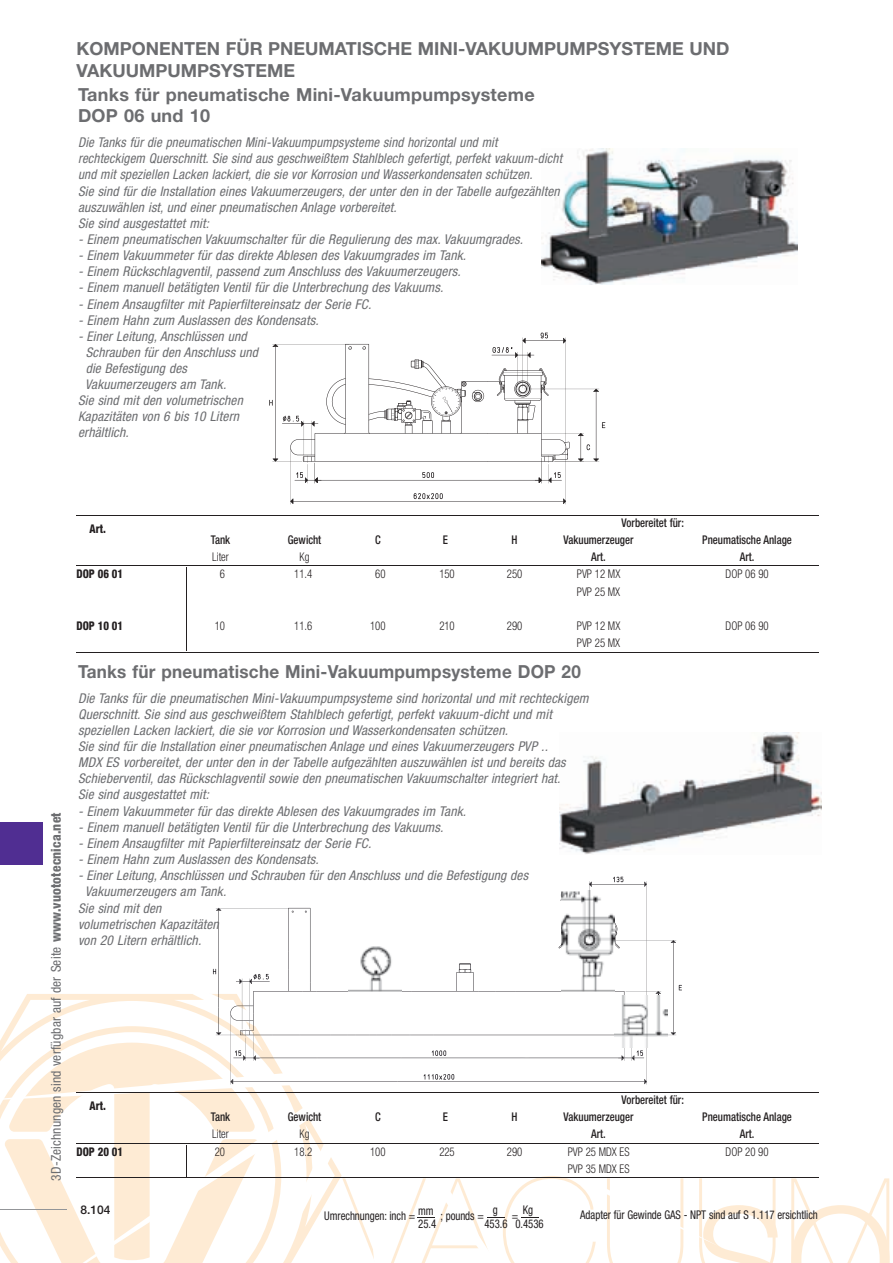
<style>
.page{position:relative;width:893px;height:1263px;background:#fff}
.page>*{position:absolute;margin:0;border:0;box-sizing:border-box;transform-origin:0 0}
.t1{font:700 18px/21.6px "Helvetica Neue";letter-spacing:.015em;color:#6c6d70}
.t2{font:700 18px "Helvetica Neue";letter-spacing:.015em;color:#6c6d70;scale:.95 1}
.t3{font:italic condensed 13.5px/16.2px "Helvetica Neue";letter-spacing:.01em;color:#6c6d70}
.t4{font:italic condensed 13.5px/16.2px "Helvetica Neue";letter-spacing:.01em;color:#6c6d70;scale:.96 1}
.t5{font:condensed 13.5px "Helvetica Neue";letter-spacing:.01em;color:#6c6d70}
.t6{font:italic condensed 13.35px/16px "Helvetica Neue";letter-spacing:.01em;color:#6c6d70}
.t7{font:500 condensed 12px "Helvetica Neue";color:#231f20;scale:.9 1}
.t8{font:300 condensed 12px "Helvetica Neue";letter-spacing:-.005em;color:#231f20;scale:.9 1}
.t9{font:condensed 12px "Helvetica Neue";letter-spacing:-.005em;color:#231f20;scale:.9 1}
.t10{font:800 condensed 12px "Helvetica Neue";letter-spacing:-.005em;color:#231f20;scale:.9 1}
.t11{font:500 12px "Helvetica Neue";color:#231f20}
.s1{font-size:13.5px}
.s2{font-weight:800}
.s3{font-size:13.35px}
</style>
<div class="page">
<svg style="left:757px;top:1178px;width:21px;height:85px"></svg>
<svg style="left:0;top:864px;width:757px;height:399px"></svg>
<div style="left:0;top:822px;width:43px;height:42px;background:#502e92"></div>
<svg style="left:342px;top:1176px;width:254px;height:87px"></svg>
<img style="left:559px;top:732px;width:262px;height:122px">
<img style="left:541px;top:149px;width:256px;height:135px">
<svg style="left:269px;top:333px;width:336px;height:171px"></svg>
<svg style="left:213px;top:877px;width:469px;height:207px"></svg>
<hr style="left:77px;top:515px;width:742px;height:1px;background:#231f20">
<hr style="left:77px;top:565px;width:742px;height:1px;background:#231f20">
<hr style="left:77px;top:652px;width:742px;height:1px;background:#231f20">
<hr style="left:186px;top:567px;width:1px;height:83px;background:#231f20">
<hr style="left:77px;top:1092px;width:742px;height:1px;background:#231f20">
<hr style="left:77px;top:1143px;width:742px;height:1px;background:#231f20">
<hr style="left:77px;top:1177px;width:742px;height:1px;background:#231f20">
<svg style="left:0;top:1139px;width:259px;height:124px"></svg>
<svg style="left:791px;top:1178px;width:99px;height:85px"></svg>
<img style="left:615px;top:995px;width:53px;height:53px">
<img style="left:348px;top:943px;width:54px;height:52px">
<img style="left:561px;top:891px;width:54px;height:104px">
<h1 class="t1" style="left:77px;top:37px;width:654px">KOMPONENTEN FÜR PNEUMATISCHE MINI-VAKUUMPUMPSYSTEME UND<br>VAKUUMPUMPSYSTEME</h1>
<h1 class="t1" style="left:78px;top:83px;width:458px">Tanks für pneumatische Mini-Vakuumpumpsysteme<br>DOP 06 und 10</h1>
<p class="t4" style="left:78px;top:134px;width:506px">Die Tanks für die pneumatischen Mini-Vakuumpumpsysteme sind horizontal und mit rechteckigem Querschnitt. Sie sind aus geschweißtem Stahlblech gefertigt, perfekt vakuum-dicht und mit speziellen Lacken lackiert, die sie vor Korrosion und Wasserkondensaten schützen.</p>
<p class="t6" style="left:78px;top:183px;width:483px">Sie sind für die Installation eines <span class="s1">Vakuumerzeugers, der</span> unter den in der Tabelle aufgezählten auszuwählen ist, und einer pneumatischen Anlage vorbereitet.<br>Sie sind ausgestattet mit:</p>
<p class="t3" style="left:78px;top:231px;width:447px">- Einem pneumatischen Vakuumschalter für die Regulierung des max. Vakuumgrades.</p>
<p class="t3" style="left:78px;top:247px;width:390px">- Einem Vakuummeter für das direkte Ablesen des Vakuumgrades im Tank.</p>
<p class="t3" style="left:78px;top:263px;width:384px">- Einem Rückschlagventil, passend zum Anschluss des Vakuumerzeugers.</p>
<p class="t3" style="left:78px;top:279px;width:367px">- Einem manuell betätigten Ventil für die Unterbrechung des Vakuums.</p>
<p class="t3" style="left:78px;top:296px;width:295px">- Einem Ansaugfilter mit Papierfiltereinsatz der Serie FC.</p>
<p class="t3" style="left:78px;top:312px;width:242px">- Einem Hahn zum Auslassen des Kondensats.</p>
<p class="t6" style="left:78px;top:328px;width:170px"><span class="s1">-</span> Einer Leitung, Anschlüssen und</p>
<p class="t6" style="left:86px;top:344px;width:174px">Schrauben für den Anschluss und</p>
<p class="t6" style="left:86px;top:360px;width:103px">die Befestigung des</p>
<p class="t6" style="left:85px;top:376px;width:143px">Vakuumerzeugers am Tank.</p>
<p class="t6" style="left:78px;top:392px;width:166px">Sie sind mit den volumetrischen</p>
<p class="t6" style="left:78px;top:408px;width:163px">Kapazitäten von <span class="s1">6 bis 10 Litern</span></p>
<p class="t3" style="left:78px;top:424px;width:52px">erhältlich.</p>
<p class="t5" style="left:48px;top:1181px;width:370px;rotate:-90deg">3D-Zeichnungen sind verfügbar auf der Seite <span class="s2">www.vuototecnica.net</span></p>
<p class="t10" style="left:90px;top:521px;width:20px">Art.</p>
<p class="t7" style="left:622px;top:515px;width:71px">Vorbereitet für:</p>
<p class="t7" style="left:211px;top:532px;width:23px">Tank</p>
<p class="t7" style="left:288px;top:532px;width:39px">Gewicht</p>
<p class="t7" style="left:375px;top:532px;width:8px">C</p>
<p class="t7" style="left:443px;top:532px;width:7px">E</p>
<p class="t7" style="left:512px;top:532px;width:8px">H</p>
<p class="t7" style="left:564px;top:532px;width:79px">Vakuumerzeuger</p>
<p class="t7" style="left:702px;top:532px;width:101px">Pneumatische Anlage</p>
<p class="t8" style="left:212px;top:550px;width:20px">Liter</p>
<p class="t8" style="left:300px;top:550px;width:13px">Kg</p>
<p class="t7" style="left:591px;top:550px;width:18px">Art.</p>
<p class="t7" style="left:740px;top:550px;width:18px">Art.</p>
<p class="t10" style="left:77px;top:566px;width:53px">DOP 06 01</p>
<p class="t8" style="left:220px;top:567px;width:7px">6</p>
<p class="t8" style="left:294px;top:567px;width:21px">11.4</p>
<p class="t8" style="left:375px;top:567px;width:13px">60</p>
<p class="t8" style="left:439px;top:567px;width:19px">150</p>
<p class="t8" style="left:507px;top:567px;width:19px">250</p>
<p class="t8" style="left:577px;top:567px;width:50px">PVP 12 MX</p>
<p class="t8" style="left:726px;top:567px;width:49px">DOP 06 90</p>
<p class="t8" style="left:577px;top:584px;width:50px">PVP 25 MX</p>
<p class="t10" style="left:77px;top:618px;width:53px">DOP 10 01</p>
<p class="t8" style="left:215px;top:619px;width:13px">10</p>
<p class="t8" style="left:294px;top:619px;width:21px">11.6</p>
<p class="t8" style="left:370px;top:619px;width:19px">100</p>
<p class="t8" style="left:439px;top:619px;width:19px">210</p>
<p class="t8" style="left:507px;top:619px;width:19px">290</p>
<p class="t8" style="left:577px;top:619px;width:50px">PVP 12 MX</p>
<p class="t8" style="left:726px;top:619px;width:49px">DOP 06 90</p>
<p class="t8" style="left:577px;top:636px;width:50px">PVP 25 MX</p>
<h1 class="t2" style="left:78px;top:660px;width:531px">Tanks für pneumatische Mini-Vakuumpumpsysteme DOP 20</h1>
<p class="t3" style="left:78px;top:690px;width:512px">Die Tanks für die pneumatischen Mini-Vakuumpumpsysteme sind horizontal und mit rechteckigem<br>Querschnitt. Sie sind aus geschweißtem Stahlblech gefertigt, perfekt vakuum-dicht und mit speziellen Lacken lackiert, die sie vor Korrosion und Wasserkondensaten schützen.</p>
<p class="t6" style="left:78px;top:738px;width:489px">Sie sind für die Installation einer pneumatischen Anlage und eines <span class="s1">Vakuumerzeugers PVP ..<br>MDX ES vorbereitet, der</span> unter den in der Tabelle aufgezählten auszuwählen ist und bereits das Schieberventil, das Rückschlagventil sowie den pneumatischen Vakuumschalter integriert hat.<br>Sie sind ausgestattet mit:</p>
<p class="t3" style="left:78px;top:803px;width:390px">- Einem Vakuummeter für das direkte Ablesen des Vakuumgrades im Tank.</p>
<p class="t3" style="left:78px;top:819px;width:367px">- Einem manuell betätigten Ventil für die Unterbrechung des Vakuums.</p>
<p class="t3" style="left:78px;top:835px;width:295px">- Einem Ansaugfilter mit Papierfiltereinsatz der Serie FC.</p>
<p class="t3" style="left:78px;top:851px;width:242px">- Einem Hahn zum Auslassen des Kondensats.</p>
<p class="t6" style="left:78px;top:868px;width:452px"><span class="s1">-</span> Einer Leitung, Anschlüssen und Schrauben für den Anschluss und die Befestigung des</p>
<p class="t6" style="left:85px;top:884px;width:143px">Vakuumerzeugers am Tank.</p>
<p class="t6" style="left:78px;top:900px;width:85px">Sie sind mit den</p>
<p class="t6" style="left:78px;top:916px;width:142px">volumetrischen Kapazitäten</p>
<p class="t3" style="left:78px;top:932px;width:125px"><span class="s3">von</span> 20 Litern erhältlich.</p>
<p class="t10" style="left:90px;top:1098px;width:20px">Art.</p>
<p class="t7" style="left:622px;top:1092px;width:71px">Vorbereitet für:</p>
<p class="t7" style="left:211px;top:1110px;width:23px">Tank</p>
<p class="t7" style="left:288px;top:1110px;width:39px">Gewicht</p>
<p class="t7" style="left:375px;top:1110px;width:8px">C</p>
<p class="t7" style="left:443px;top:1110px;width:7px">E</p>
<p class="t7" style="left:512px;top:1110px;width:8px">H</p>
<p class="t7" style="left:564px;top:1110px;width:79px">Vakuumerzeuger</p>
<p class="t7" style="left:702px;top:1110px;width:101px">Pneumatische Anlage</p>
<p class="t8" style="left:212px;top:1127px;width:20px">Liter</p>
<p class="t8" style="left:300px;top:1127px;width:13px">Kg</p>
<p class="t7" style="left:591px;top:1127px;width:18px">Art.</p>
<p class="t7" style="left:740px;top:1127px;width:18px">Art.</p>
<p class="t10" style="left:77px;top:1144px;width:53px">DOP 20 01</p>
<p class="t8" style="left:215px;top:1144px;width:13px">20</p>
<p class="t8" style="left:294px;top:1144px;width:21px">18.2</p>
<p class="t8" style="left:370px;top:1144px;width:19px">100</p>
<p class="t8" style="left:439px;top:1144px;width:19px">225</p>
<p class="t8" style="left:507px;top:1144px;width:19px">290</p>
<p class="t8" style="left:568px;top:1144px;width:70px">PVP 25 MDX ES</p>
<p class="t8" style="left:726px;top:1144px;width:49px">DOP 20 90</p>
<p class="t8" style="left:568px;top:1162px;width:70px">PVP 35 MDX ES</p>
<p class="t11" style="left:81px;top:1202px;width:32px">8.104</p>
<p class="t9" style="left:418px;top:1204px;width:19px">mm</p>
<p class="t9" style="left:493px;top:1202px;width:7px">g</p>
<p class="t9" style="left:523px;top:1203px;width:13px">Kg</p>
<p class="t9" style="left:580px;top:1208px;width:266px">Adapter für Gewinde GAS - NPT sind auf S 1.117 ersichtlich</p>
<p class="t9" style="left:324px;top:1208px;width:103px">Umrechnungen: inch =</p>
<p class="t9" style="left:440px;top:1208px;width:50px">; pounds =</p>
<p class="t9" style="left:512px;top:1208px;width:9px">=</p>
<p class="t9" style="left:418px;top:1216px;width:21px">25.4</p>
<p class="t9" style="left:484px;top:1216px;width:67px">453.6 0.4536</p>
</div>
